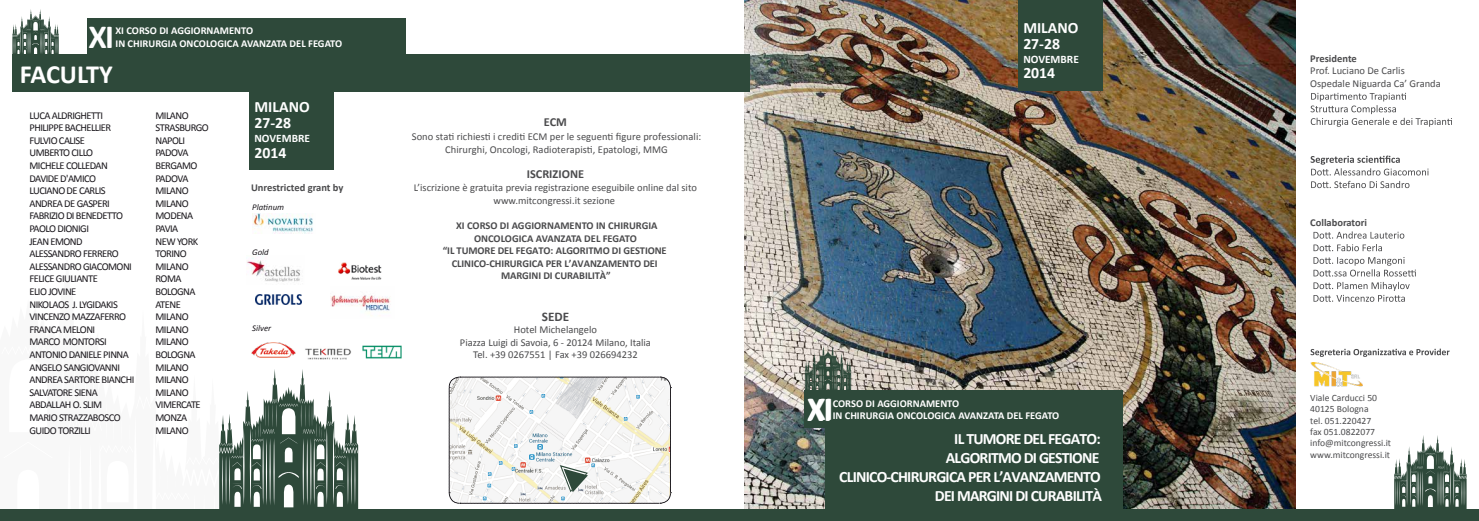
<style>
.page{position:relative;width:1479px;height:521px;background:#fff}
.page>*{position:absolute;margin:0;border:0;box-sizing:border-box;transform-origin:0 0}
.t1{font:700 35.18px "Calibri";color:#fff;scale:.86 1}
.t2{font:700 33.95px "Calibri";color:#fefefe}
.t3{font:700 26.34px "Calibri";letter-spacing:-.005em;color:#fff}
.t4{font:700 15.75px/18.9px "Calibri";letter-spacing:-.05em;color:#fff;text-align:right}
.t5{font:700 15.75px/15.8px "Calibri";color:#fff}
.t6{font:700 13.12px "Calibri";color:#4b4b4d}
.t7{font:700 12.25px "Calibri";color:#4b4b4d}
.t8{font:700 11.38px "Calibri";color:#fff}
.t9{font:10.5px "Calibri";letter-spacing:-.05em;color:#1a171c}
.t10{font:10.5px/12.6px "Calibri";color:#4b4b4d;text-align:center}
.t11{font:700 10.5px/12.6px "Calibri";letter-spacing:-.01em;color:#4b4b4d;text-align:center}
.t12{font:700 10.5px/12.6px "Calibri";color:#fff}
.t13{font:9.62px/11.4px "Calibri";color:#4b4b4d}
.t14{font:italic 8.75px "Calibri";color:#1a171c}
</style>
<div class="page">
<img style="left:744px;top:0;width:551px;height:509px">
<div style="left:825px;top:409px;width:297px;height:112px;background:#2e493a"></div>
<div style="left:804px;top:390px;width:318px;height:38px;background:#2e493a"></div>
<div style="left:1017px;top:0;width:85px;height:91px;background:#2e493a"></div>
<svg style="left:804px;top:345px;width:47px;height:45px;background:#798277"></svg>
<svg style="left:1310px;top:93px;width:141px;height:34px"></svg>
<svg style="left:1310px;top:156px;width:118px;height:19px"></svg>
<svg style="left:1311px;top:181px;width:98px;height:7px"></svg>
<svg style="left:1313px;top:231px;width:91px;height:20px"></svg>
<svg style="left:1313px;top:257px;width:102px;height:19px"></svg>
<svg style="left:1313px;top:282px;width:96px;height:20px"></svg>
<div style="left:0;top:509px;width:1478px;height:12px;background:#2e493a"></div>
<svg style="left:1394px;top:435px;width:72px;height:74px"></svg>
<div style="left:12px;top:54px;width:738px;height:37px;background:#2e493a"></div>
<svg style="left:12px;top:9px;width:47px;height:45px"></svg>
<svg style="left:219px;top:369px;width:139px;height:140px"></svg>
<div style="left:249px;top:48px;width:84px;height:122px;background:#2e493a"></div>
<div style="left:88px;top:18px;width:318px;height:37px;background:#2e493a"></div>
<svg style="left:449px;top:377px;width:222px;height:127px"></svg>
<svg style="left:1310px;top:349px;width:139px;height:8px"></svg>
<img style="left:1310px;top:363px;width:52px;height:24px">
<img style="left:252px;top:213px;width:61px;height:20px">
<img style="left:247px;top:255px;width:53px;height:27px">
<img style="left:338px;top:262px;width:44px;height:18px">
<img style="left:255px;top:295px;width:47px;height:9px">
<img style="left:330px;top:295px;width:60px;height:19px">
<img style="left:252px;top:342px;width:43px;height:15px">
<img style="left:304px;top:348px;width:47px;height:30px">
<img style="left:362px;top:346px;width:39px;height:12px">
<h2 class="t2" style="left:88px;top:16px;width:27px">XI</h2>
<p class="t12" style="left:115px;top:24px;width:228px">XI CORSO DI AGGIORNAMENTO<br>IN CHIRURGIA ONCOLOGICA AVANZATA DEL FEGATO</p>
<h3 class="t3" style="left:20px;top:57px;width:95px">FACULTY</h3>
<p class="t9" style="left:29px;top:108px;width:75px">LUCA ALDRIGHETTI</p>
<p class="t9" style="left:155px;top:108px;width:35px">MILANO</p>
<p class="t9" style="left:29px;top:121px;width:83px">PHILIPPE BACHELLIER</p>
<p class="t9" style="left:155px;top:121px;width:55px">STRASBURGO</p>
<p class="t9" style="left:29px;top:134px;width:57px">FULVIO CALISE</p>
<p class="t9" style="left:155px;top:134px;width:31px">NAPOLI</p>
<p class="t9" style="left:29px;top:146px;width:65px">UMBERTO CILLO</p>
<p class="t9" style="left:155px;top:146px;width:34px">PADOVA</p>
<p class="t9" style="left:29px;top:159px;width:80px">MICHELE COLLEDAN</p>
<p class="t9" style="left:155px;top:159px;width:43px">BERGAMO</p>
<p class="t9" style="left:29px;top:171px;width:68px">DAVIDE D'AMICO</p>
<p class="t9" style="left:155px;top:171px;width:34px">PADOVA</p>
<p class="t9" style="left:29px;top:184px;width:78px">LUCIANO DE CARLIS</p>
<p class="t9" style="left:155px;top:184px;width:35px">MILANO</p>
<p class="t9" style="left:29px;top:197px;width:82px">ANDREA DE GASPERI</p>
<p class="t9" style="left:155px;top:197px;width:35px">MILANO</p>
<p class="t9" style="left:29px;top:209px;width:95px">FABRIZIO DI BENEDETTO</p>
<p class="t9" style="left:155px;top:209px;width:39px">MODENA</p>
<p class="t9" style="left:29px;top:222px;width:61px">PAOLO DIONIGI</p>
<p class="t9" style="left:155px;top:222px;width:24px">PAVIA</p>
<p class="t9" style="left:29px;top:234px;width:55px">JEAN EMOND</p>
<p class="t9" style="left:155px;top:234px;width:44px">NEW YORK</p>
<p class="t9" style="left:29px;top:247px;width:91px">ALESSANDRO FERRERO</p>
<p class="t9" style="left:155px;top:247px;width:33px">TORINO</p>
<p class="t9" style="left:29px;top:260px;width:104px">ALESSANDRO GIACOMONI</p>
<p class="t9" style="left:155px;top:260px;width:35px">MILANO</p>
<p class="t9" style="left:29px;top:272px;width:70px">FELICE GIULIANTE</p>
<p class="t9" style="left:155px;top:272px;width:28px">ROMA</p>
<p class="t9" style="left:29px;top:285px;width:48px">ELIO JOVINE</p>
<p class="t9" style="left:155px;top:285px;width:42px">BOLOGNA</p>
<p class="t9" style="left:29px;top:297px;width:90px">NIKOLAOS J. LYGIDAKIS</p>
<p class="t9" style="left:155px;top:297px;width:27px">ATENE</p>
<p class="t9" style="left:29px;top:310px;width:98px">VINCENZO MAZZAFERRO</p>
<p class="t9" style="left:155px;top:310px;width:35px">MILANO</p>
<p class="t9" style="left:29px;top:323px;width:67px">FRANCA MELONI</p>
<p class="t9" style="left:155px;top:323px;width:35px">MILANO</p>
<p class="t9" style="left:29px;top:335px;width:79px">MARCO MONTORSI</p>
<p class="t9" style="left:155px;top:335px;width:35px">MILANO</p>
<p class="t9" style="left:29px;top:348px;width:101px">ANTONIO DANIELE PINNA</p>
<p class="t9" style="left:155px;top:348px;width:42px">BOLOGNA</p>
<p class="t9" style="left:29px;top:360px;width:92px">ANGELO SANGIOVANNI</p>
<p class="t9" style="left:155px;top:360px;width:35px">MILANO</p>
<p class="t9" style="left:29px;top:373px;width:106px">ANDREA SARTORE BIANCHI</p>
<p class="t9" style="left:155px;top:373px;width:35px">MILANO</p>
<p class="t9" style="left:29px;top:386px;width:70px">SALVATORE SIENA</p>
<p class="t9" style="left:155px;top:386px;width:35px">MILANO</p>
<p class="t9" style="left:29px;top:398px;width:74px">ABDALLAH O. SLIM</p>
<p class="t9" style="left:155px;top:398px;width:47px">VIMERCATE</p>
<p class="t9" style="left:29px;top:411px;width:93px">MARIO STRAZZABOSCO</p>
<p class="t9" style="left:155px;top:411px;width:33px">MONZA</p>
<p class="t9" style="left:29px;top:423px;width:63px">GUIDO TORZILLI</p>
<p class="t9" style="left:155px;top:423px;width:35px">MILANO</p>
<h3 class="t5" style="left:254px;top:99px;width:57px">MILANO<br>27-28</h3>
<p class="t8" style="left:254px;top:131px;width:57px">NOVEMBRE</p>
<h3 class="t4" style="left:254px;top:143px;width:33px">2014</h3>
<p class="t11" style="left:251px;top:181px;width:94px">Unrestricted grant by</p>
<p class="t14" style="left:252px;top:202px;width:33px">Platinum</p>
<p class="t14" style="left:252px;top:246px;width:18px">Gold</p>
<p class="t14" style="left:252px;top:323px;width:21px">Silver</p>
<p class="t7" style="left:544px;top:114px;width:24px">ECM</p>
<p class="t10" style="left:412px;top:130px;width:291px">Sono stati richiesti i crediti ECM per le seguenti figure professionali:<br>Chirurghi, Oncologi, Radioterapisti, Epatologi, MMG</p>
<p class="t7" style="left:527px;top:167px;width:59px">ISCRIZIONE</p>
<p class="t10" style="left:414px;top:181px;width:285px">L’iscrizione è gratuita previa registrazione eseguibile online dal sito www.mitcongressi.it sezione</p>
<p class="t11" style="left:443px;top:219px;width:225px">XI CORSO DI AGGIORNAMENTO IN CHIRURGIA ONCOLOGICA AVANZATA DEL FEGATO<br>“IL TUMORE DEL FEGATO: ALGORITMO DI GESTIONE CLINICO-CHIRURGICA PER L’AVANZAMENTO DEI MARGINI DI CURABILITÀ”</p>
<p class="t6" style="left:542px;top:308px;width:29px">SEDE</p>
<p class="t10" style="left:460px;top:323px;width:192px">Hotel Michelangelo<br>Piazza Luigi di Savoia, 6 - 20124 Milano, Italia<br>Tel. +39 0267551 | Fax +39 026694232</p>
<h3 class="t5" style="left:1023px;top:19px;width:57px">MILANO<br>27-28</h3>
<p class="t8" style="left:1023px;top:52px;width:57px">NOVEMBRE</p>
<h3 class="t4" style="left:1023px;top:63px;width:33px">2014</h3>
<h1 class="t1" style="left:807px;top:387px;width:30px">XI</h1>
<p class="t12" style="left:832px;top:396px;width:228px">CORSO DI AGGIORNAMENTO<br>IN CHIRURGIA ONCOLOGICA AVANZATA DEL FEGATO</p>
<h3 class="t4" style="left:839px;top:429px;width:264px">IL TUMORE DEL FEGATO:<br>ALGORITMO DI GESTIONE<br>CLINICO-CHIRURGICA PER L’AVANZAMENTO<br>DEI MARGINI DI CURABILITÀ</h3>
<p class="t11" style="left:1310px;top:51px;width:48px">Presidente</p>
<p class="t10" style="left:1310px;top:64px;width:132px;text-align:left">Prof. Luciano De Carlis<br>Ospedale Niguarda Ca’ Granda</p>
<p class="t11" style="left:1310px;top:216px;width:58px">Collaboratori</p>
<p class="t13" style="left:1310px;top:391px;width:82px">Viale Carducci 50<br>40125 Bologna<br>tel. 051.220427<br>fax 051.0822077 info@mitcongressi.it www.mitcongressi.it</p>
</div>
